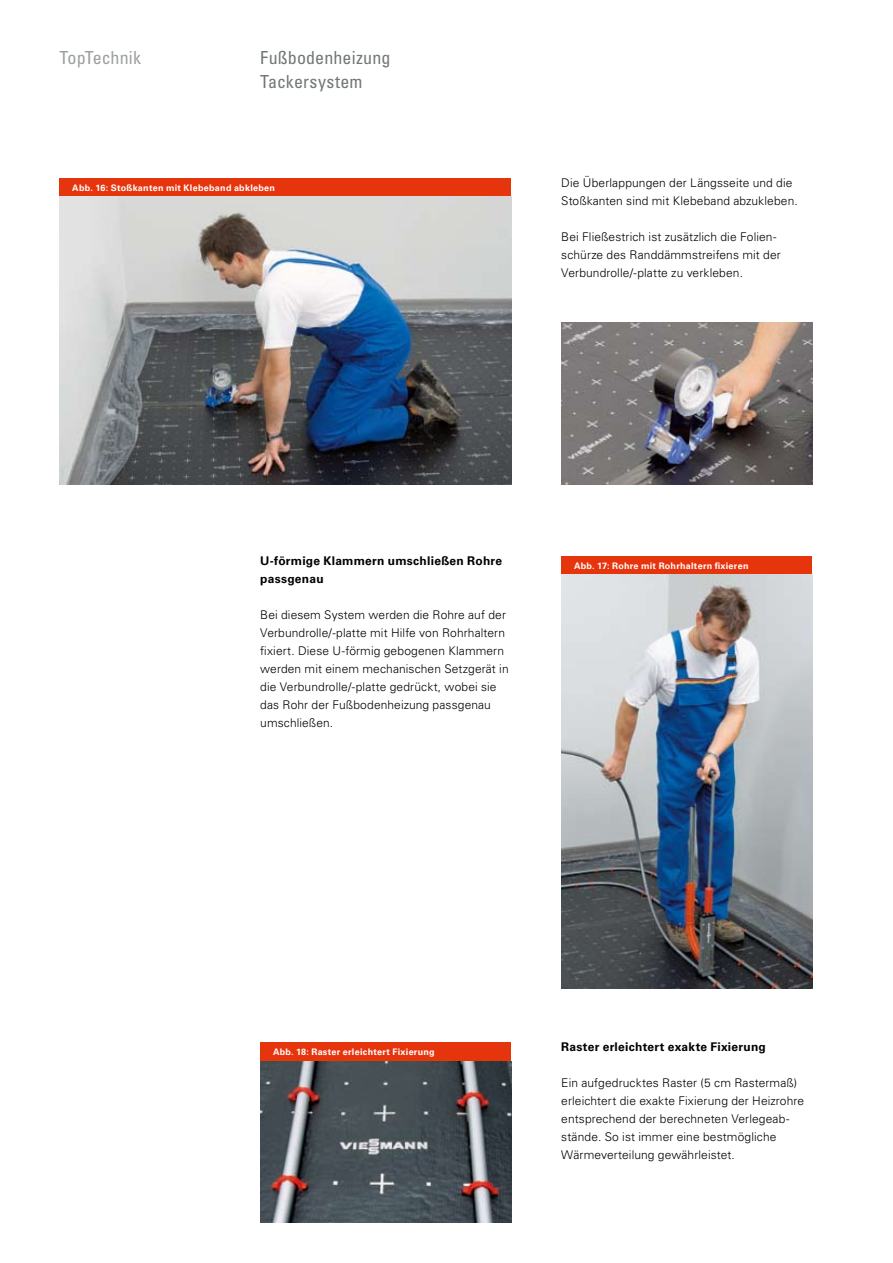
<style>
.page{position:relative;width:893px;height:1263px;background:#fff}
.page>*{position:absolute;margin:0;border:0;box-sizing:border-box;transform-origin:0 0}
.t1{font:condensed 18px/24px "Univers LT Std";letter-spacing:.01em;color:#717676}
.t2{font:condensed 18px "Univers LT Std";color:#9c9f9f}
.t3{font:300 12px/18px "Univers LT Std";letter-spacing:.01em;color:#000}
.t4{font:700 12px "Univers LT Std";letter-spacing:.02em;color:#000}
.t5{font:700 9px "Univers LT Std";letter-spacing:.03em;color:#fff}
</style>
<div class="page">
<div style="left:60px;top:179px;width:451px;height:18px;background:#e6340d"></div>
<img style="left:60px;top:197px;width:451px;height:288px">
<img style="left:561px;top:323px;width:251px;height:162px">
<div style="left:561px;top:557px;width:251px;height:18px;background:#e6340d"></div>
<img style="left:561px;top:575px;width:251px;height:414px">
<div style="left:260px;top:1043px;width:251px;height:18px;background:#e6340d"></div>
<img style="left:260px;top:1061px;width:251px;height:162px">
<h1 class="t2" style="left:60px;top:46px;width:83px">TopTechnik</h1>
<h1 class="t1" style="left:260px;top:45px;width:132px">Fußbodenheizung<br>Tackersystem</h1>
<p class="t5" style="left:72px;top:183px;width:204px">Abb. 16: Stoßkanten mit Klebeband abkleben</p>
<p class="t3" style="left:561px;top:174px;width:238px">Die Überlappungen der Längsseite und die<br>Stoßkanten sind mit Klebeband abzukleben.</p>
<p class="t3" style="left:561px;top:228px;width:221px">Bei Fließestrich ist zusätzlich die Folien&shy;schürze des Randdämmstreifens mit der<br>Verbundrolle/-platte zu verkleben.</p>
<p class="t4" style="left:260px;top:554px;width:243px">U-förmige Klammern umschließen Rohre</p>
<p class="t5" style="left:574px;top:561px;width:176px">Abb. 17: Rohre mit Rohrhaltern fixieren</p>
<p class="t4" style="left:260px;top:572px;width:65px">passgenau</p>
<p class="t3" style="left:260px;top:606px;width:250px">Bei diesem System werden die Rohre auf der Verbundrolle/-platte mit Hilfe von Rohrhaltern fixiert. Diese U-förmig gebogenen Klammern werden mit einem mechanischen Setzgerät in die Verbundrolle/-platte gedrückt, wobei sie das Rohr der Fußbodenheizung passgenau umschließen.</p>
<p class="t5" style="left:273px;top:1047px;width:163px">Abb. 18: Raster erleichtert Fixierung</p>
<p class="t4" style="left:561px;top:1040px;width:206px">Raster erleichtert exakte Fixierung</p>
<p class="t3" style="left:561px;top:1074px;width:244px">Ein aufgedrucktes Raster (5 cm Rastermaß) erleichtert die exakte Fixierung der Heizrohre entsprechend der berechneten Verlegeab&shy;stände. So ist immer eine bestmögliche Wärmeverteilung gewährleistet.</p>
</div>
